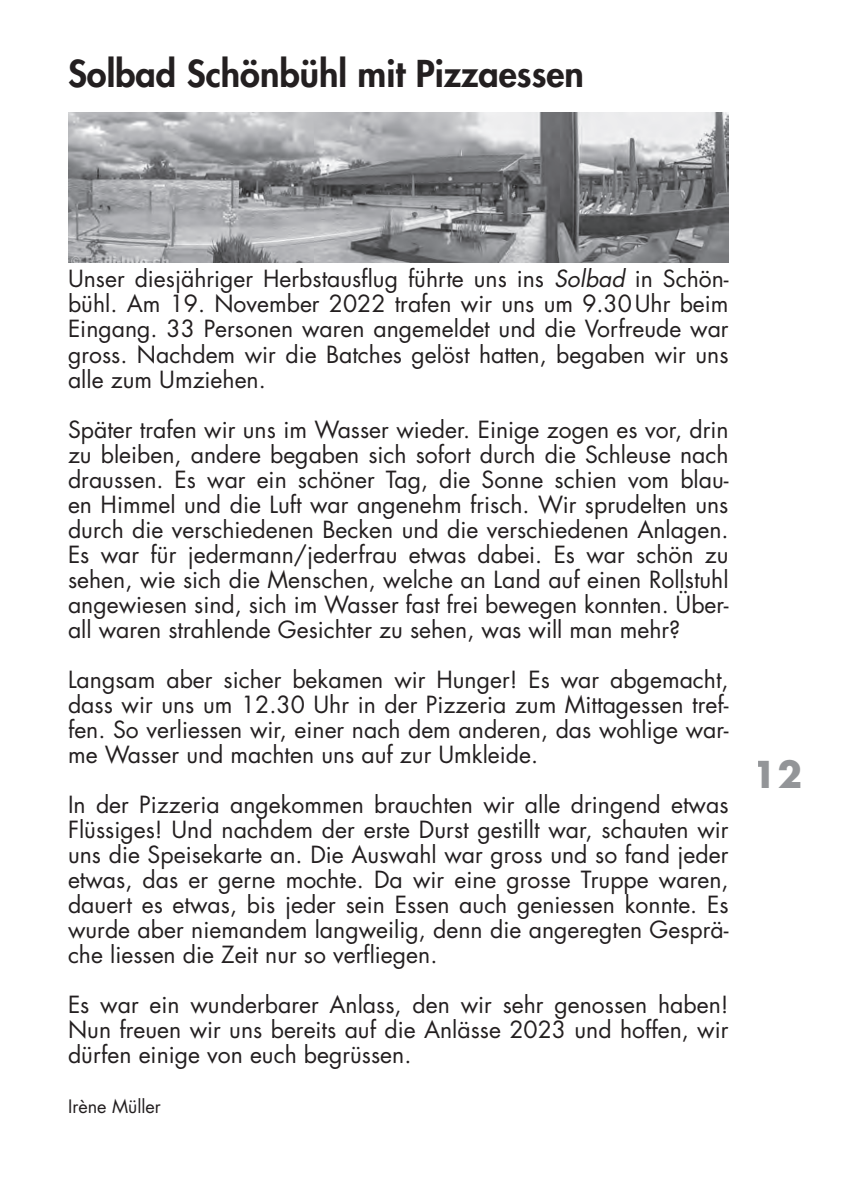
<style>
.page{position:relative;width:842px;height:1191px;background:#fff}
.page>*{position:absolute;margin:0;border:0;box-sizing:border-box;transform-origin:0 0}
.t1{font:800 36px "Futura";color:#231f20}
.t2{font:700 36px "Futura";color:#939598}
.t3{font:23px/25px "Futura";color:#231f20;text-align:justify}
.t4{font:18px "Futura";color:#231f20}
.s1{font-style:italic}
</style>
<div class="page">
<img style="left:68px;top:112px;width:661px;height:150px">
<h1 class="t1" style="left:68px;top:50px;width:517px">Solbad Schönbühl mit Pizzaessen</h1>
<p class="t3" style="left:68px;top:267px;width:662px">Unser diesjähriger Herbstausflug führte uns ins <span class="s1">Solbad</span> in Schön&shy;bühl. Am 19. November 2022 trafen wir uns um 9.30Uhr beim Eingang. 33 Personen waren angemeldet und die Vorfreude war gross. Nachdem wir die Batches gelöst hatten, begaben wir uns alle zum Umziehen.</p>
<p class="t3" style="left:68px;top:417px;width:662px">Später trafen wir uns im Wasser wieder. Einige zogen es vor, drin zu bleiben, andere begaben sich sofort durch die Schleuse nach draussen. Es war ein schöner Tag, die Sonne schien vom blau&shy;en Himmel und die Luft war angenehm frisch. Wir sprudelten uns durch die verschiedenen Becken und die verschiedenen Anlagen.<br>Es war für jedermann/jederfrau etwas dabei. Es war schön zu sehen, wie sich die Menschen, welche an Land auf einen Rollstuhl angewiesen sind, sich im Wasser fast frei bewegen konnten. Über&shy;all waren strahlende Gesichter zu sehen, was will man mehr?</p>
<p class="t3" style="left:68px;top:667px;width:662px">Langsam aber sicher bekamen wir Hunger! Es war abgemacht, dass wir uns um 12.30 Uhr in der Pizzeria zum Mittagessen tref&shy;fen. So verliessen wir, einer nach dem anderen, das wohlige war&shy;me Wasser und machten uns auf zur Umkleide.</p>
<p class="t3" style="left:68px;top:792px;width:662px">In der Pizzeria angekommen brauchten wir alle dringend etwas Flüssiges! Und nachdem der erste Durst gestillt war, schauten wir uns die Speisekarte an. Die Auswahl war gross und so fand jeder etwas, das er gerne mochte. Da wir eine grosse Truppe waren, dauert es etwas, bis jeder sein Essen auch geniessen konnte. Es wurde aber niemandem langweilig, denn die angeregten Gesprä&shy;che liessen die Zeit nur so verfliegen.</p>
<p class="t3" style="left:68px;top:992px;width:662px">Es war ein wunderbarer Anlass, den wir sehr genossen haben!<br>Nun freuen wir uns bereits auf die Anlässe 2023 und hoffen, wir dürfen einige von euch begrüssen.</p>
<p class="t4" style="left:68px;top:1094px;width:94px">Irène Müller</p>
<h1 class="t2" style="left:753px;top:750px;width:51px">12</h1>
</div>
